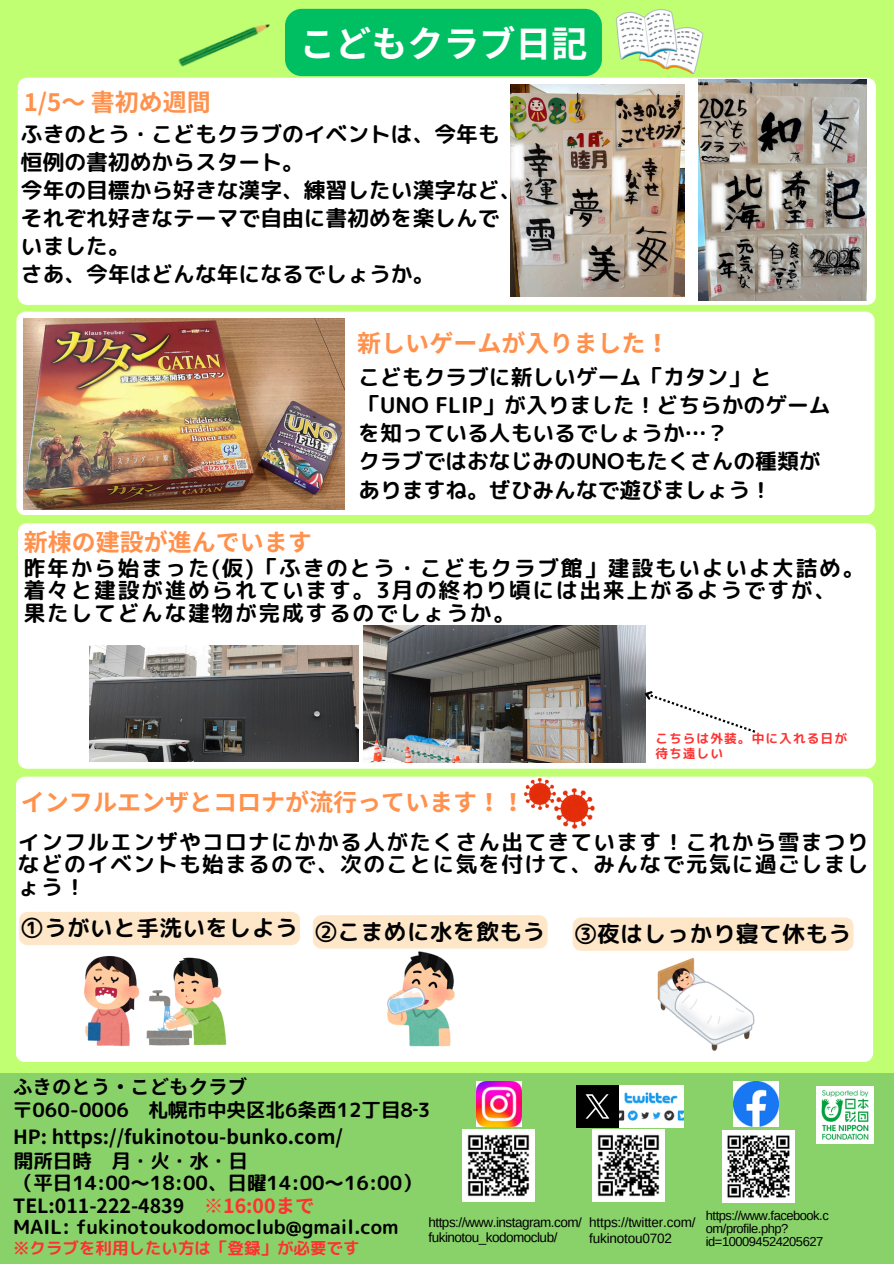
<style>
.page{position:relative;width:894px;height:1264px;background:#fff}
.page>*{position:absolute;margin:0;border:0;box-sizing:border-box;transform-origin:0 0}
.t1{font:700 36px "Noto Sans JP";color:#fff}
.t2{font:700 24px "Noto Sans JP";color:#ff914d}
.t3{font:22.5px "rounded mplus 1 p bold";letter-spacing:.025em;color:#000}
.t4{font:21.75px/28.2px "rounded mplus 1 p bold";color:#000}
.t5{font:21.75px/22.5px "rounded mplus 1 p bold";letter-spacing:.08em;color:#000}
.t6{font:19.5px/22.5px "rounded mplus 1 p bold";color:#000}
.t7{font:700 19.5px "Noto Sans JP";color:#000}
.t8{font:16.5px "rounded mplus 1 p bold";color:#ff3131}
.t9{font:13.5px/14.7px "Arimo";letter-spacing:-.035em;color:#000}
.t10{font:13.5px/15.8px "Arimo";letter-spacing:-.015em;color:#000}
.t11{font:12.9px/12.9px "Arimo";letter-spacing:-.035em;color:#000}
.t12{font:12.75px/14.9px "rounded mplus 1 p bold";letter-spacing:.08em;color:#ff3131}
.s1{color:#ff3131}
</style>
<div class="page">
<div style="left:0;top:0;width:893px;height:1263px;background:#c1ff72"></div>
<div style="left:18px;top:78px;width:857px;height:227px;background:#fff"></div>
<img style="left:613px;top:9px;width:92px;height:70px">
<img style="left:178px;top:24px;width:92px;height:43px">
<div style="left:0;top:1073px;width:893px;height:190px;background:#89d26a"></div>
<img style="left:476px;top:1081px;width:45px;height:45px">
<img style="left:733px;top:1081px;width:45px;height:45px">
<img style="left:722px;top:1130px;width:72px;height:72px">
<img style="left:576px;top:1085px;width:107px;height:41px">
<img style="left:592px;top:1129px;width:72px;height:72px">
<img style="left:462px;top:1129px;width:72px;height:72px">
<img style="left:816px;top:1086px;width:57px;height:57px">
<div style="left:18px;top:523px;width:857px;height:245px;background:#fff"></div>
<div style="left:16px;top:776px;width:856px;height:286px;background:#fff"></div>
<img style="left:698px;top:79px;width:167px;height:222px">
<img style="left:511px;top:85px;width:173px;height:211px">
<div style="left:16px;top:311px;width:858px;height:204px;background:#fff"></div>
<img style="left:69px;top:954px;width:72px;height:94px">
<img style="left:141px;top:954px;width:88px;height:94px">
<img style="left:24px;top:318px;width:320px;height:191px">
<img style="left:363px;top:625px;width:282px;height:137px">
<img style="left:89px;top:645px;width:269px;height:116px">
<svg style="left:640px;top:686px;width:115px;height:46px;background:#eee"></svg>
<img style="left:553px;top:787px;width:42px;height:42px">
<img style="left:523px;top:777px;width:33px;height:33px">
<img style="left:373px;top:950px;width:99px;height:99px">
<img style="left:655px;top:954px;width:101px;height:101px">
<div style="left:285px;top:9px;width:316px;height:67px;background:#00bf63"></div>
<div style="left:19px;top:911px;width:281px;height:34px;background:#fde7c8"></div>
<div style="left:313px;top:915px;width:234px;height:33px;background:#fde7c8"></div>
<div style="left:572px;top:917px;width:281px;height:33px;background:#fde7c8"></div>
<h3 class="t2" style="left:24px;top:83px;width:188px">1/5～書初め週間</h3>
<h3 class="t1" style="left:299px;top:15px;width:289px">こどもクラブ日記</h3>
<p class="t4" style="left:21px;top:119px;width:502px">ふきのとう・こどもクラブのイベントは、今年も恒例の書初めからスタート。<br>今年の目標から好きな漢字、練習したい漢字など、それぞれ好きなテーマで自由に書初めを楽しんでいました。<br>さあ、今年はどんな年になるでしょうか。</p>
<p class="t2" style="left:357px;top:324px;width:313px">新しいゲームが入りました！</p>
<h3 class="t4" style="left:358px;top:363px;width:473px">こどもクラブに新しいゲーム「カタン」と「UNO FLIP」が入りました！どちらかのゲームを知っている人もいるでしょうか…？<br>クラブではおなじみのUNOもたくさんの種類がありますね。ぜひみんなで遊びましょう！</h3>
<p class="t2" style="left:24px;top:523px;width:289px">新棟の建設が進んでいます</p>
<h3 class="t5" style="left:24px;top:556px;width:842px">昨年から始まった(仮)「ふきのとう・こどもクラブ館」建設もいよいよ大詰め。着々と建設が進められています。3月の終わり頃には出来上がるようですが、<br>果たしてどんな建物が完成するのでしょうか。</h3>
<p class="t12" style="left:655px;top:731px;width:193px">こちらは外装。中に入れる日が待ち遠しい</p>
<p class="t2" style="left:21px;top:783px;width:505px">インフルエンザとコロナが流行っています！！</p>
<h1 class="t4" style="left:18px;top:830px;width:851px;line-height:22.5px;text-align:justify">インフルエンザやコロナにかかる人がたくさん出てきています！これから雪まつりなどのイベントも始まるので、次のことに気を付けて、みんなで元気に過ごしましょう！</h1>
<p class="t3" style="left:21px;top:912px;width:278px">①うがいと手洗いをしよう</p>
<p class="t3" style="left:314px;top:915px;width:232px">②こまめに水を飲もう</p>
<h3 class="t3" style="left:574px;top:917px;width:278px">③夜はしっかり寝て休もう</h3>
<p class="t7" style="left:13px;top:1071px;width:235px">ふきのとう・こどもクラブ</p>
<p class="t6" style="left:13px;top:1098px;width:419px">〒060-0006 札幌市中央区北6条西12丁目8‐3</p>
<h3 class="t7" style="left:13px;top:1120px;width:331px">HP: https://fukinotou-bunko.com/</h3>
<h2 class="t6" style="left:14px;top:1149px;width:409px">開所日時 月・火・水・日<br>（平日14:00～18:00、日曜14:00～16:00）</h2>
<p class="t7" style="left:13px;top:1189px;width:303px">TEL:011-222-4839 <span class="s1">※16:00まで</span></p>
<h3 class="t6" style="left:13px;top:1215px;width:387px">MAIL: fukinotoukodomoclub@gmail.com</h3>
<p class="t11" style="left:705px;top:1208px;width:124px">https://www.facebook.c om/profile.php? id=100094524205627</p>
<p class="t10" style="left:589px;top:1214px;width:108px">https://twitter.com/ fukinotou0702</p>
<p class="t9" style="left:428px;top:1214px;width:155px">https://www.instagram.com/ fukinotou_kodomoclub/</p>
<h3 class="t8" style="left:13px;top:1235px;width:348px">※クラブを利用したい方は「登録」が必要です</h3>
</div>
